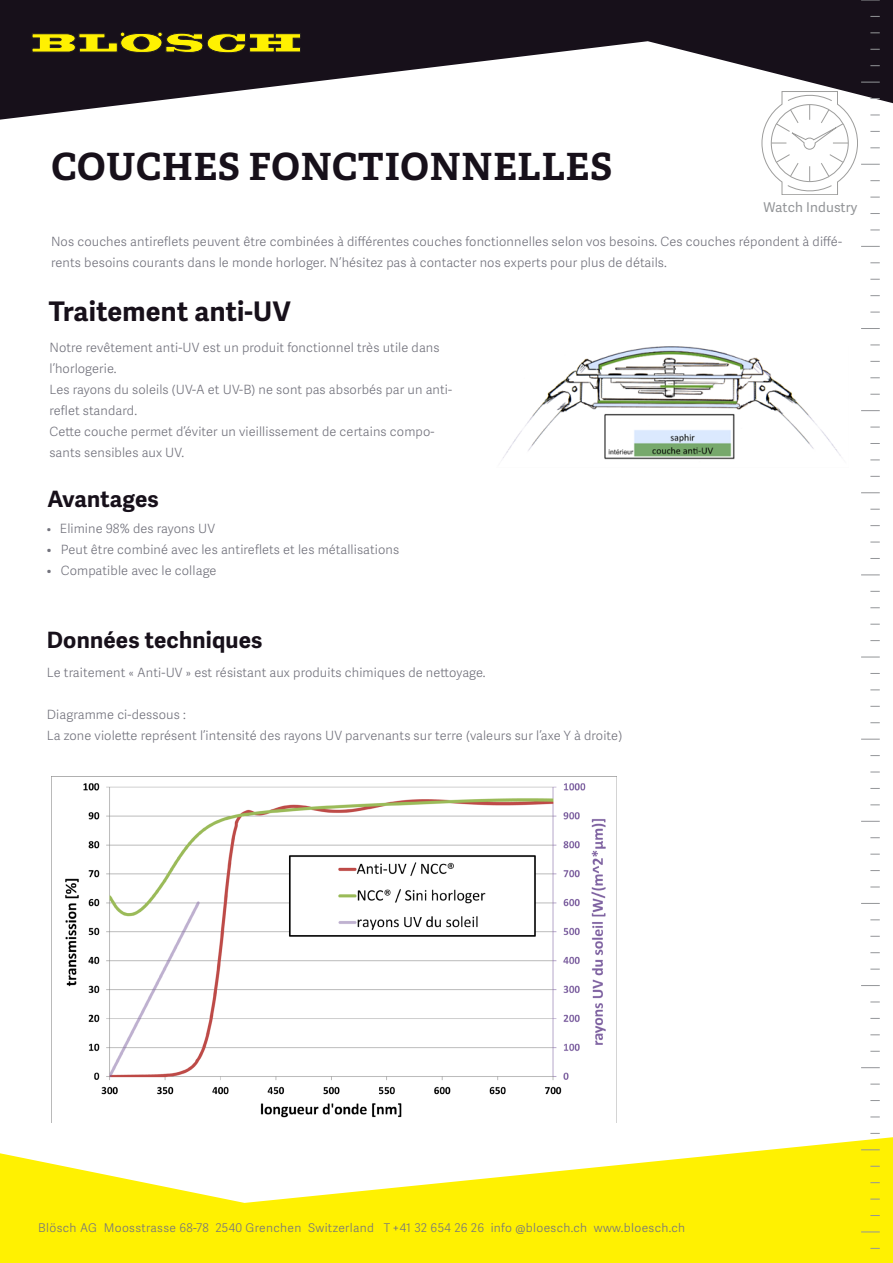
<style>
.page{position:relative;width:893px;height:1263px;background:#fff}
.page>*{position:absolute;margin:0;border:0;box-sizing:border-box;transform-origin:0 0}
.t1{font:700 37.5px "Adelle";letter-spacing:.02em;color:#17101a}
.t2{font:700 27px "Adelle Sans";letter-spacing:.01em;color:#17101a}
.t3{font:700 22.5px "Adelle Sans";letter-spacing:.01em;color:#17101a}
.t4{font:13.5px "Adelle Sans";letter-spacing:.01em;color:#939598}
.t5{font:300 12.75px/21px "Adelle Sans";letter-spacing:.01em;color:#73737d}
.t6{font:300 12px "Adelle Sans";letter-spacing:.03em;color:#73737d}
.s1{font-size:12px}
</style>
<div class="page">
<svg style="left:0;top:0;width:893px;height:120px;fill:#17101a"></svg>
<svg style="left:32px;top:32px;width:269px;height:21px;background:#897f0e"></svg>
<svg style="left:0;top:1137px;width:893px;height:126px;fill:#fff101"></svg>
<svg style="left:861px;top:0;width:19px;height:1px"></svg>
<svg style="left:861px;top:82px;width:19px;height:1px"></svg>
<svg style="left:861px;top:246px;width:19px;height:1px"></svg>
<svg style="left:861px;top:328px;width:19px;height:1px"></svg>
<svg style="left:861px;top:410px;width:19px;height:1px"></svg>
<svg style="left:861px;top:492px;width:19px;height:1px"></svg>
<svg style="left:861px;top:574px;width:19px;height:1px"></svg>
<svg style="left:861px;top:656px;width:19px;height:1px"></svg>
<svg style="left:861px;top:739px;width:19px;height:1px"></svg>
<svg style="left:861px;top:821px;width:19px;height:1px"></svg>
<svg style="left:861px;top:903px;width:19px;height:1px"></svg>
<svg style="left:861px;top:985px;width:19px;height:1px"></svg>
<svg style="left:861px;top:1067px;width:19px;height:1px"></svg>
<svg style="left:861px;top:1149px;width:19px;height:1px"></svg>
<svg style="left:861px;top:1231px;width:19px;height:1px"></svg>
<svg style="left:762px;top:91px;width:118px;height:107px"></svg>
<img style="left:501px;top:347px;width:340px;height:114px">
<img style="left:51px;top:776px;width:566px;height:347px">
<p class="t1" style="left:51px;top:143px;width:562px">COUCHES FONCTIONNELLES</p>
<p class="t4" style="left:763px;top:200px;width:96px">Watch Industry</p>
<p class="t5" style="left:51px;top:231px;width:792px">Nos couches antireflets peuvent être combinées à différentes couches fonctionnelles selon vos besoins. Ces couches répondent à diffé&shy;rents besoins courants dans le monde horloger. N’hésitez pas à contacter nos experts pour plus de détails.</p>
<p class="t2" style="left:49px;top:295px;width:243px">Traitement anti-UV</p>
<p class="t5" style="left:49px;top:337px;width:392px">Notre revêtement anti-UV est un produit fonctionnel très utile dans l’horlogerie.</p>
<p class="t5" style="left:49px;top:379px;width:404px">Les rayons du soleils (UV-A et UV-B) ne sont pas absorbés par un anti&shy;reflet standard.</p>
<p class="t5" style="left:49px;top:421px;width:387px">Cette couche permet d’éviter un vieillissement de certains compo&shy;sants sensibles aux UV.</p>
<p class="t3" style="left:47px;top:486px;width:113px">Avantages</p>
<p class="t5" style="left:47px;top:518px;width:170px"><span class="s1">•</span> Elimine 98% des rayons UV</p>
<p class="t5" style="left:47px;top:539px;width:354px">• Peut être combiné avec les antireflets et les métallisations</p>
<p class="t5" style="left:47px;top:560px;width:171px">• Compatible avec le collage</p>
<p class="t3" style="left:47px;top:627px;width:217px">Données techniques</p>
<p class="t5" style="left:47px;top:662px;width:440px">Le traitement « Anti-UV » est résistant aux produits chimiques de nettoyage.</p>
<p class="t5" style="left:47px;top:704px;width:141px">Diagramme ci-dessous :</p>
<p class="t5" style="left:47px;top:725px;width:577px">La zone violette représent l’intensité des rayons UV parvenants sur terre (valeurs sur l’axe Y à droite)</p>
<p class="t6" style="left:38px;top:1221px;width:648px">Blösch AG Moosstrasse 68-78 2540 Grenchen Switzerland T +41 32 654 26 26 info @bloesch.ch www.bloesch.ch</p>
</div>
